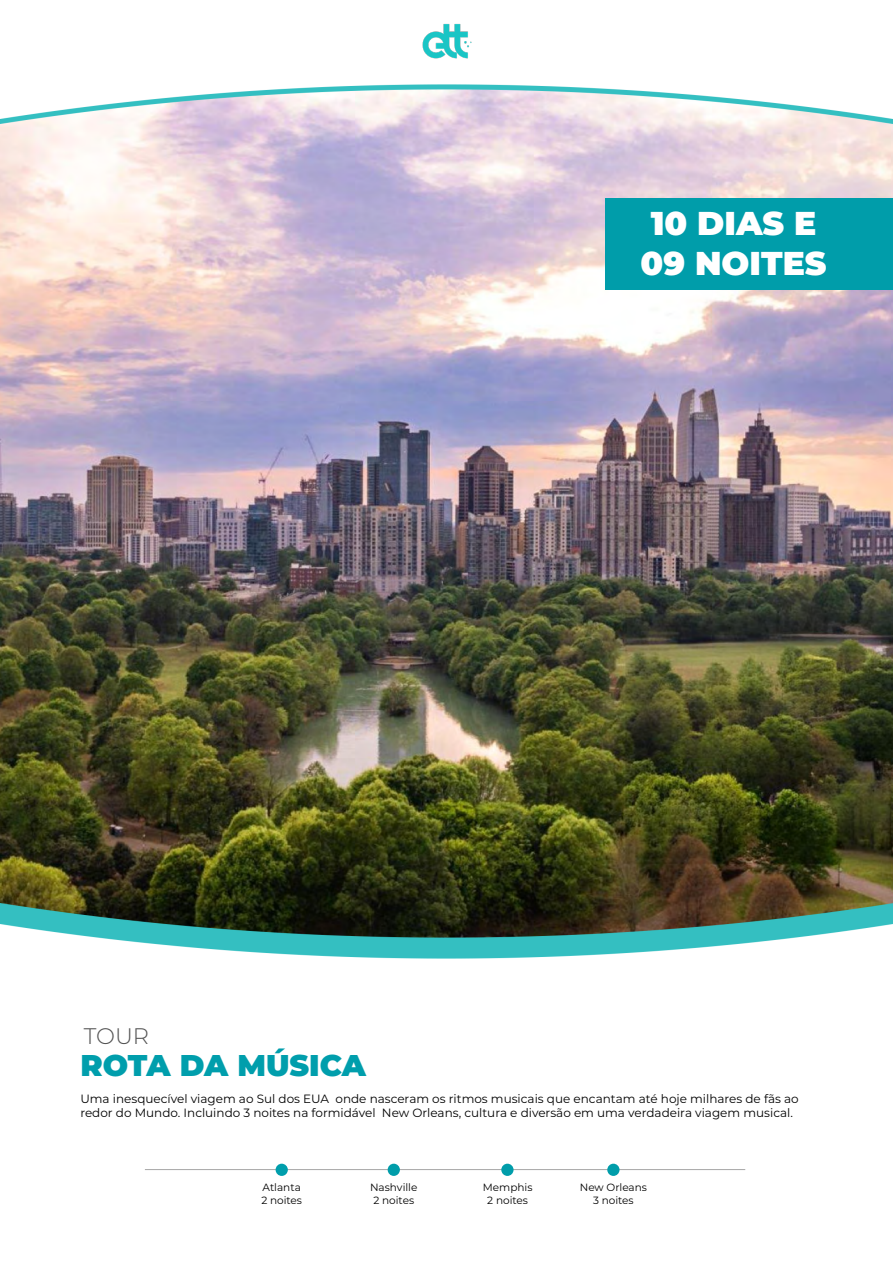
<style>
.page{position:relative;width:893px;height:1263px;background:#fff}
.page>*{position:absolute;margin:0;border:0;box-sizing:border-box;transform-origin:0 0}
.t1{font:900 33px/39.6px "Montserrat";color:#fff;text-align:center}
.t2{font:900 30px "Montserrat";color:#009eac}
.t3{font:300 22.5px "Montserrat";color:#525252}
.t4{font:12px/14.4px "Montserrat";color:#000}
.t5{font:10.5px/12.6px "Montserrat";color:#000;text-align:center}
</style>
<div class="page">
<img style="left:0;top:123px;width:893px;height:801px">
<img style="left:0;top:119px;width:893px;height:4px">
<img style="left:0;top:84px;width:893px;height:35px">
<div style="left:606px;top:198px;width:287px;height:92px;background:#009daa"></div>
<img style="left:1px;top:903px;width:892px;height:21px">
<img style="left:0;top:924px;width:893px;height:27px">
<img style="left:422px;top:24px;width:50px;height:35px">
<img style="left:235px;top:951px;width:423px;height:8px">
<hr style="left:145px;top:1169px;width:600px;height:1px;background:#a6a6a6">
<div style="left:276px;top:1164px;width:12px;height:12px;background:#009eac;border-radius:50%"></div>
<div style="left:388px;top:1164px;width:12px;height:12px;background:#009daa;border-radius:50%"></div>
<div style="left:501px;top:1164px;width:13px;height:12px;background:#009daa;border-radius:50%"></div>
<div style="left:607px;top:1164px;width:12px;height:12px;background:#009daa;border-radius:50%"></div>
<h1 class="t1" style="left:640px;top:202px;width:188px">10 DIAS E<br>09 NOITES</h1>
<h3 class="t3" style="left:84px;top:1020px;width:67px">TOUR</h3>
<h2 class="t2" style="left:80px;top:1042px;width:287px">ROTA DA MÚSICA</h2>
<p class="t4" style="left:80px;top:1091px;width:720px">Uma inesquecível viagem ao Sul dos EUA onde nasceram os ritmos musicais que encantam até hoje milhares de fãs ao redor do Mundo. Incluindo 3 noites na formidável New Orleans, cultura e diversão em uma verdadeira viagem musical.</p>
<p class="t5" style="left:261px;top:1181px;width:42px;text-align:left">Atlanta<br>2 noites</p>
<p class="t5" style="left:370px;top:1181px;width:49px">Nashville<br>2 noites</p>
<p class="t5" style="left:483px;top:1181px;width:51px">Memphis<br>2 noites</p>
<p class="t5" style="left:580px;top:1181px;width:69px">New Orleans<br>3 noites</p>
</div>
